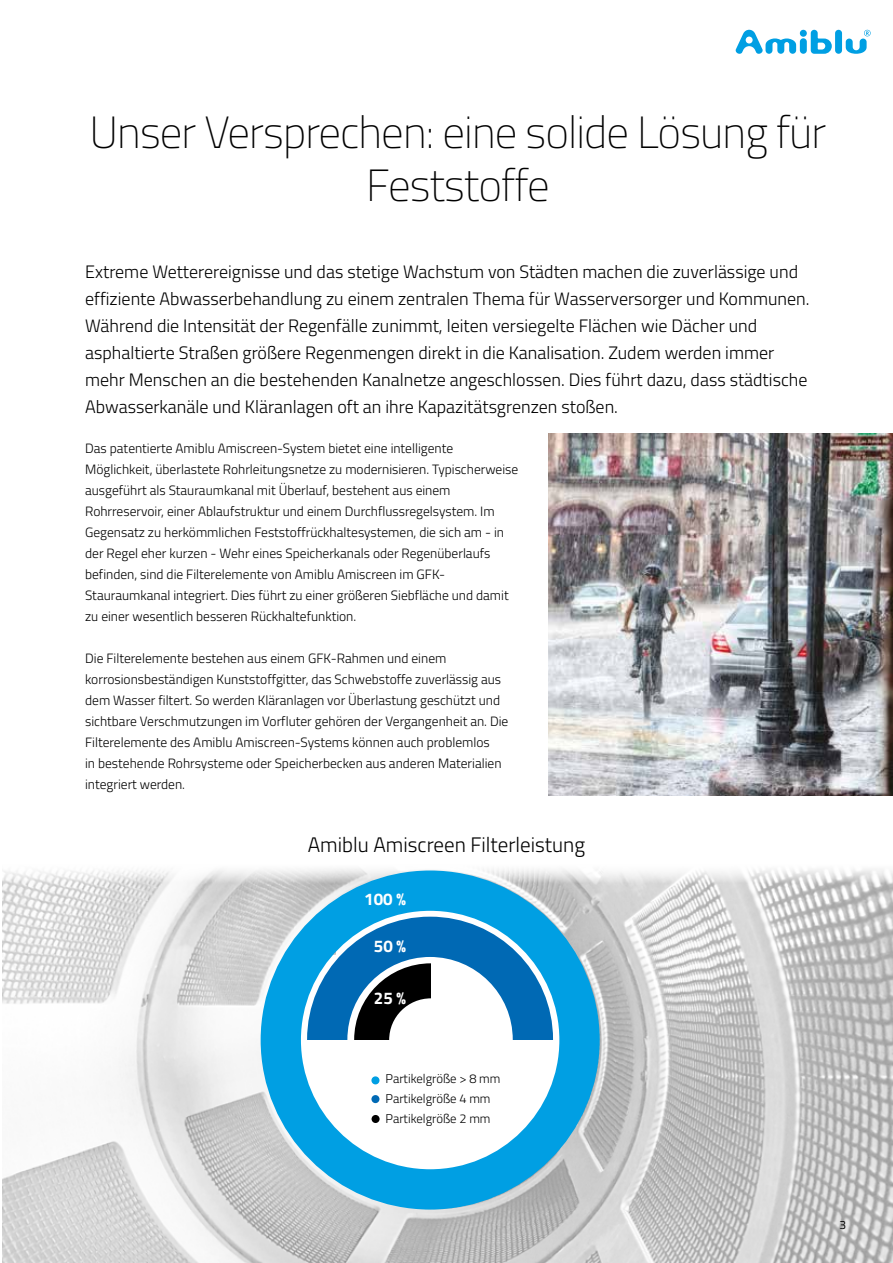
<style>
.page{position:relative;width:893px;height:1263px;background:#fff}
.page>*{position:absolute;margin:0;border:0;box-sizing:border-box;transform-origin:0 0}
.t1{font:200 45px/52.5px "Titillium Web";letter-spacing:-.02em;color:#000;text-align:center}
.t2{font:300 21px "Titillium Web";color:#000}
.t3{font:300 18px/27px "Titillium Web";color:#000}
.t4{font:700 16.95px "Titillium Web";color:#fff}
.t5{font:300 13.5px/21px "Titillium Web";color:#000}
.t6{font:300 12.75px/19.8px "Titillium Web";color:#000}
.t7{font:12px "Titillium Web";color:#000}
</style>
<div class="page">
<img style="left:549px;top:433px;width:344px;height:362px">
<img style="left:3px;top:868px;width:890px;height:395px">
<svg style="left:302px;top:955px;width:257px;height:85px"></svg>
<svg style="left:336px;top:911px;width:195px;height:55px;fill:#009fe3"></svg>
<div style="left:354px;top:963px;width:154px;height:153px;border:35px solid #000;border-radius:50%"></div>
<svg style="left:432px;top:960px;width:80px;height:80px"></svg>
<div style="left:307px;top:917px;width:246px;height:245px;border:40px solid #0069b4;border-radius:50%"></div>
<div style="left:294px;top:1040px;width:272px;height:96px;background:#fff"></div>
<svg style="left:336px;top:1132px;width:188px;height:36px"></svg>
<div style="left:261px;top:870px;width:339px;height:339px;border:40px solid #009fe3;border-radius:50%"></div>
<div style="left:371px;top:1076px;width:8px;height:8px;background:#009fe3;border-radius:50%"></div>
<div style="left:371px;top:1095px;width:8px;height:8px;background:#0069b4;border-radius:50%"></div>
<div style="left:372px;top:1115px;width:8px;height:8px;background:#000;border-radius:50%"></div>
<div style="left:835px;top:30px;width:7px;height:24px;background:#009fe3;border-radius:3px"></div>
<div style="left:800px;top:30px;width:7px;height:7px;background:#009fe3;border-radius:50%"></div>
<div style="left:800px;top:38px;width:7px;height:16px;background:#009fe3;border-radius:3px"></div>
<svg style="left:811px;top:30px;width:21px;height:24px"></svg>
<svg style="left:736px;top:30px;width:60px;height:24px"></svg>
<svg style="left:846px;top:30px;width:25px;height:24px"></svg>
<h1 class="t1" style="left:89px;top:104px;width:738px">Unser Versprechen: eine solide Lösung für<br>Feststoffe</h1>
<p class="t3" style="left:85px;top:257px;width:726px">Extreme Wetterereignisse und das stetige Wachstum von Städten machen die zuverlässige und effiziente Abwasserbehandlung zu einem zentralen Thema für Wasserversorger und Kommunen.<br>Während die Intensität der Regenfälle zunimmt, leiten versiegelte Flächen wie Dächer und asphaltierte Straßen größere Regenmengen direkt in die Kanalisation. Zudem werden immer mehr Menschen an die bestehenden Kanalnetze angeschlossen. Dies führt dazu, dass städtische Abwasserkanäle und Kläranlagen oft an ihre Kapazitätsgrenzen stoßen.</p>
<p class="t5" style="left:85px;top:437px;width:435px">Das patentierte Amiblu Amiscreen-System bietet eine intelligente Möglichkeit, überlastete Rohrleitungsnetze zu modernisieren. Typischerweise ausgeführt als Stauraumkanal mit Überlauf, bestehent aus einem Rohrreservoir, einer Ablaufstruktur und einem Durchflussregelsystem. Im Gegensatz zu herkömmlichen Feststoffrückhaltesystemen, die sich am - in der Regel eher kurzen - Wehr eines Speicherkanals oder Regenüberlaufs befinden, sind die Filterelemente von Amiblu Amiscreen im GFK-Stauraumkanal integriert. Dies führt zu einer größeren Siebfläche und damit zu einer wesentlich besseren Rückhaltefunktion.</p>
<p class="t5" style="left:85px;top:647px;width:425px">Die Filterelemente bestehen aus einem GFK-Rahmen und einem korrosionsbeständigen Kunststoffgitter, das Schwebstoffe zuverlässig aus dem Wasser filtert. So werden Kläranlagen vor Überlastung geschützt und sichtbare Verschmutzungen im Vorfluter gehören der Vergangenheit an. Die Filterelemente des Amiblu Amiscreen-Systems können auch problemlos<br>in bestehende Rohrsysteme oder Speicherbecken aus anderen Materialien integriert werden.</p>
<h2 class="t2" style="left:308px;top:829px;width:279px">Amiblu Amiscreen Filterleistung</h2>
<p class="t4" style="left:364px;top:886px;width:43px">100 %</p>
<p class="t4" style="left:374px;top:933px;width:34px">50 %</p>
<p class="t4" style="left:374px;top:985px;width:34px">25 %</p>
<p class="t6" style="left:386px;top:1068px;width:116px">Partikelgröße &gt; 8 mm<br>Partikelgröße 4 mm<br>Partikelgröße 2 mm</p>
<p class="t7" style="left:839px;top:1216px;width:8px">3</p>
</div>
